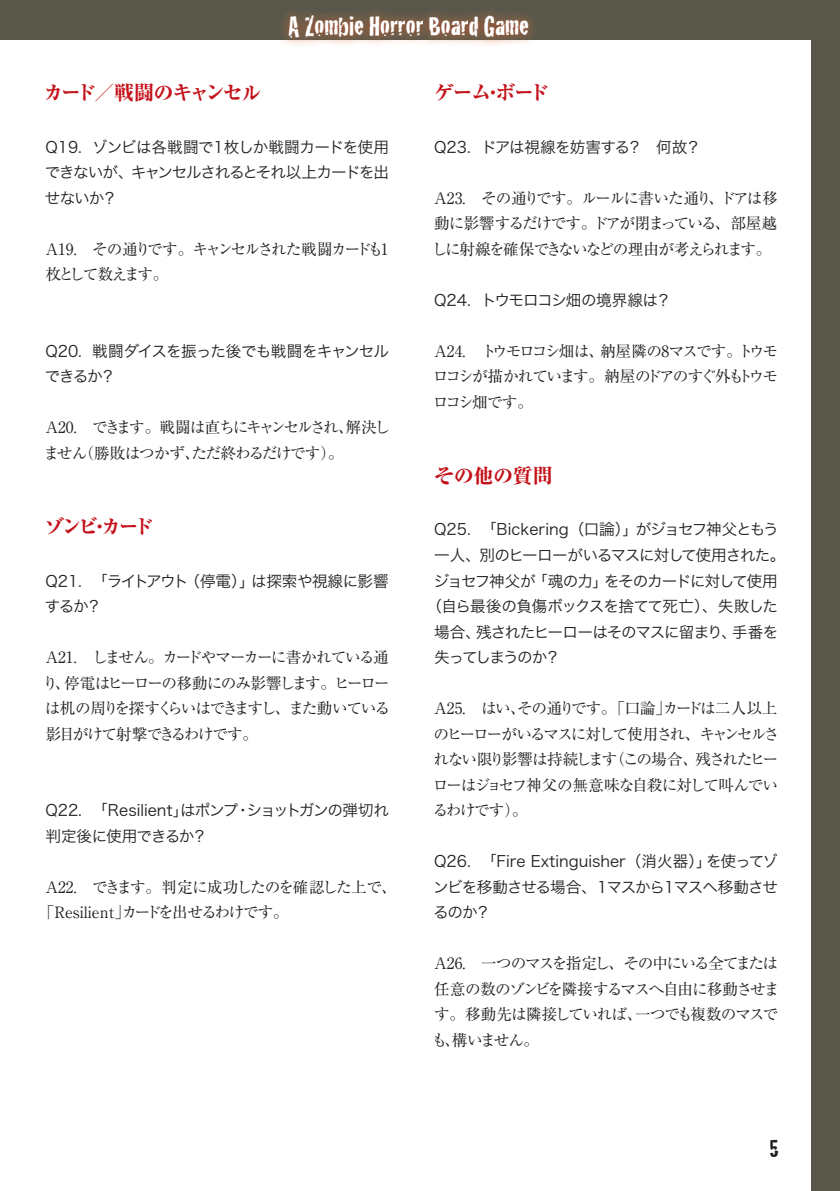
<style>
.page{position:relative;width:840px;height:1191px;background:#fff}
.page>*{position:absolute;margin:0;border:0;box-sizing:border-box;transform-origin:0 0}
.t1{font:28.4px "Cracked";color:#fff}
.t2{font:25.6px "Cracked";color:#231f20}
.t3{font:800 19.8px "Ryumin Pro";letter-spacing:-.065em;color:#c4121a}
.t4{font:800 19.8px "Ryumin Pro";letter-spacing:-.115em;color:#c4121a}
.t5{font:15.6px/25.6px "Ryumin Pro";letter-spacing:-.09em;color:#231f20;text-align:justify}
.t6{font:15.6px/25.6px "Hira Kaku Pro N W3";letter-spacing:-.055em;color:#231f20;text-align:justify}
.t7{font:15.6px/25.6px "Hira Kaku Pro N W3";letter-spacing:-.03em;color:#231f20}
.t8{font:15.6px/25.6px "Hira Kaku Pro N W3";letter-spacing:-.035em;color:#231f20}
.t9{font:15.6px/25.6px "Ryumin Pro";letter-spacing:-.055em;color:#231f20}
.t10{font:15.6px/25.6px "Ryumin Pro";letter-spacing:-.135em;color:#231f20}
.t11{font:15.6px "Hira Kaku Pro N W3";color:#231f20}
.t12{font:15.6px "Hira Kaku Pro N W3";letter-spacing:-.075em;color:#231f20}
.t13{font:15.6px "Hira Kaku Pro N W3";letter-spacing:-.12em;color:#231f20}
</style>
<div class="page">
<div style="left:0;top:0;width:839px;height:40px;background:#58574a"></div>
<div style="left:811px;top:0;width:28px;height:1191px;background:#58574a"></div>
<img style="left:282px;top:11px;width:252px;height:34px">
<h1 class="t1" style="left:288px;top:4px;width:242px">A Zombie Horror Board Game</h1>
<p class="t4" style="left:44px;top:77px;width:219px">カード／戦闘のキャンセル</p>
<p class="t6" style="left:45px;top:133px;width:346px">Q19. ゾンビは各戦闘で1枚しか戦闘カードを使用できないが、キャンセルされるとそれ以上カードを出せないか？</p>
<p class="t10" style="left:45px;top:235px;width:344px">A19. その通りです。キャンセルされた戦闘カードも1枚として数えます。</p>
<p class="t6" style="left:45px;top:337px;width:345px">Q20. 戦闘ダイスを振った後でも戦闘をキャンセルできるか？</p>
<p class="t5" style="left:43px;top:414px;width:348px">A20. できます。戦闘は直ちにキャンセルされ、解決しません（勝敗はつかず、ただ終わるだけです）。</p>
<p class="t3" style="left:44px;top:511px;width:111px">ゾンビ・カード</p>
<p class="t8" style="left:45px;top:567px;width:345px">Q21. 「ライトアウト（停電）」は探索や視線に影響するか？</p>
<p class="t5" style="left:42px;top:643px;width:349px">A21. しません。カードやマーカーに書かれている通り、停電はヒーローの移動にのみ影響します。ヒーローは机の周りを探すくらいはできますし、また動いている影目がけて射撃できるわけです。</p>
<p class="t7" style="left:45px;top:796px;width:345px">Q22. 「Resilient」はポンプ・ショットガンの弾切れ判定後に使用できるか？</p>
<p class="t9" style="left:39px;top:873px;width:359px;text-indent:7px">A22. できます。判定に成功したのを確認した上で、「Resilient」カードを出せるわけです。</p>
<p class="t3" style="left:433px;top:77px;width:116px">ゲーム・ボード</p>
<p class="t8" style="left:434px;top:133px;width:268px">Q23. ドアは視線を妨害する？　何故？</p>
<p class="t5" style="left:431px;top:184px;width:347px">A23. その通りです。ルールに書いた通り、ドアは移動に影響するだけです。ドアが閉まっている、部屋越しに射線を確保できないなどの理由が考えられます。</p>
<p class="t7" style="left:434px;top:286px;width:239px">Q24. トウモロコシ畑の境界線は？</p>
<p class="t5" style="left:432px;top:337px;width:347px">A24. トウモロコシ畑は、納屋隣の8マスです。トウモロコシが描かれています。納屋のドアのすぐ外もトウモロコシ畑です。</p>
<p class="t3" style="left:434px;top:460px;width:120px">その他の質問</p>
<p class="t11" style="left:434px;top:516px;width:346px">Q25. 「Bickering（口論）」がジョセフ神父ともう</p>
<p class="t6" style="left:434px;top:541px;width:352px">一人、別のヒーローがいるマスに対して使用された。</p>
<p class="t12" style="left:433px;top:567px;width:346px">ジョセフ神父が「魂の力」をそのカードに対して使用</p>
<p class="t6" style="left:426px;top:592px;width:353px">（自ら最後の負傷ボックスを捨てて死亡）、失敗した</p>
<p class="t6" style="left:434px;top:618px;width:345px">場合、残されたヒーローはそのマスに留まり、手番を</p>
<p class="t13" style="left:434px;top:643px;width:127px">失ってしまうのか？</p>
<p class="t5" style="left:432px;top:694px;width:348px">A25. はい、その通りです。「口論」カードは二人以上のヒーローがいるマスに対して使用され、キャンセルされない限り影響は持続します（この場合、残されたヒーローはジョセフ神父の無意味な自殺に対して叫んでいるわけです）。</p>
<p class="t6" style="left:433px;top:847px;width:346px">Q26. 「Fire Extinguisher（消火器）」を使ってゾンビを移動させる場合、1マスから1マスへ移動させるのか？</p>
<p class="t5" style="left:431px;top:949px;width:349px">A26. 一つのマスを指定し、その中にいる全てまたは任意の数のゾンビを隣接するマスへ自由に移動させます。移動先は隣接していれば、一つでも複数のマスでも、構いません。</p>
<h2 class="t2" style="left:769px;top:1127px;width:11px">5</h2>
</div>
